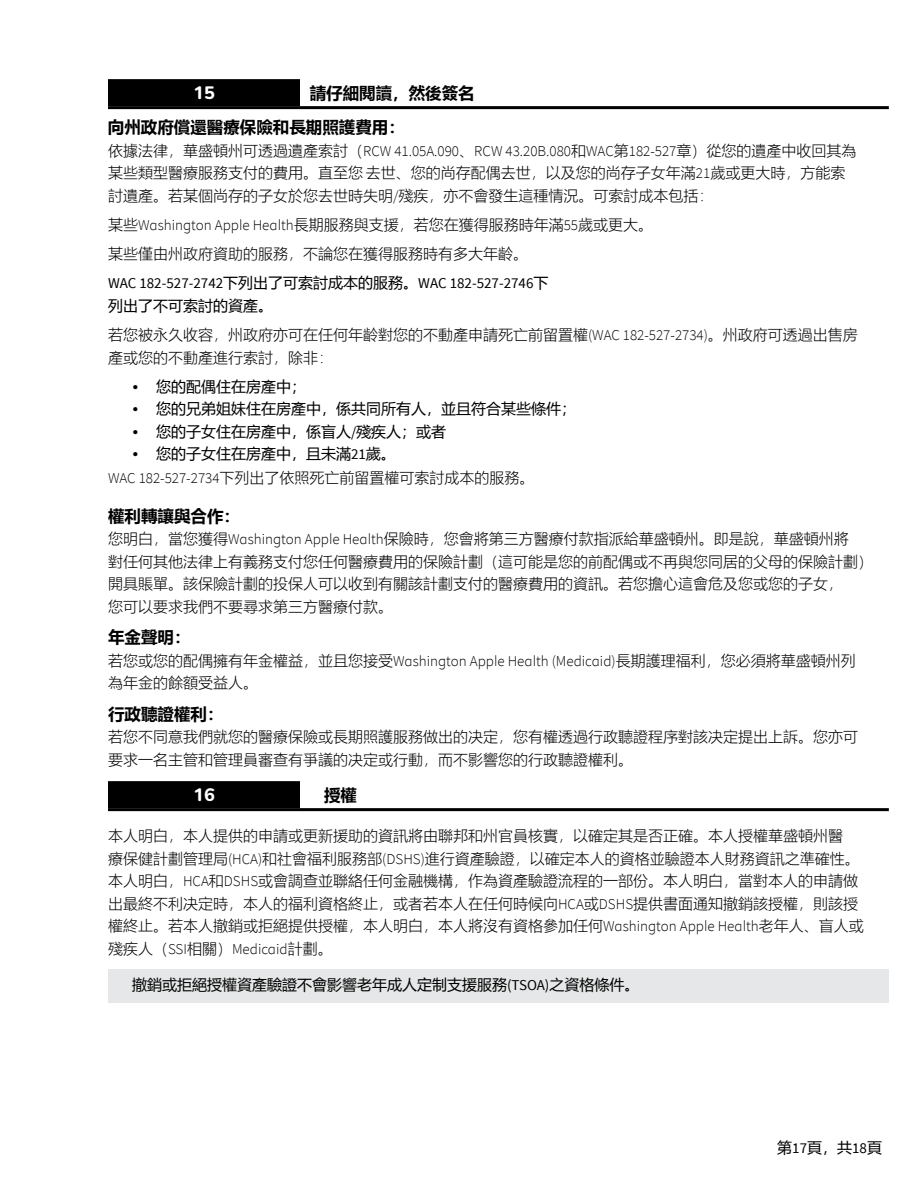
<style>
.page{position:relative;width:918px;height:1188px;background:#fff}
.page>*{position:absolute;margin:0;border:0;box-sizing:border-box;transform-origin:0 0}
.t1{font:800 18px "Nunito";color:#fff}
.t2{font:700 16.5px/34.5px "Microsoft Ya Hei";color:#000}
.t3{font:300 15px/22.5px "Microsoft Ya Hei";color:#000}
.t4{font:15px "Microsoft Ya Hei";color:#000}
.t5{font:300 15px "Source Sans Pro";color:#000}
.t6{font:15px "Source Sans Pro";color:#000}
.s1{font-family:"Microsoft Ya Hei"}
.s2{font-family:"Source Sans Pro"}
.s3{font-weight:400}
.s4{font-family:"Source Sans Pro";font-weight:400}
</style>
<div class="page">
<hr style="left:108px;top:106px;width:781px;height:3px;background:#000">
<div style="left:108px;top:79px;width:192px;height:27px;background:#000"></div>
<hr style="left:108px;top:808px;width:781px;height:3px;background:#000">
<div style="left:108px;top:781px;width:192px;height:27px;background:#000"></div>
<div style="left:108px;top:969px;width:781px;height:33px;background:#e6e7e8"></div>
<p class="t2" style="left:108px;top:75px;width:368px;text-indent:202px">請仔細閱讀，然後簽名向州政府償還醫療保險和長期照護費用：</p>
<p class="t5" style="left:108px;top:142px;width:750px"><span class="s1">依據法律，華盛頓州可透過遺產索討（</span>RCW 41.05A.090<span class="s1">、</span>RCW 43.20B.080<span class="s1">和</span>WAC<span class="s1">第</span>182-527<span class="s1">章）從您的遺產中收回其為</span></p>
<p class="t3" style="left:108px;top:161px;width:739px">某些類型醫療服務支付的費用。直至您去世、您的尚存配偶去世，以及您的尚存子女年滿<span class="s2">21</span>歲或更大時，方能索討遺產。若某個尚存的子女於您去世時失明<span class="s2">/</span>殘疾，亦不會發生這種情況。可索討成本包括：</p>
<p class="t3" style="left:108px;top:210px;width:547px;line-height:29.2px">某些<span class="s2">Washington Apple Health</span>長期服務與支援，若您在獲得服務時年滿<span class="s2">55</span>歲或更大。某些僅由州政府資助的服務，不論您在獲得服務時有多大年齡。</p>
<p class="t6" style="left:108px;top:274px;width:442px">WAC 182-527-2742<span class="s1">下列出了可索討成本的服務。</span>WAC 182-527-2746<span class="s1">下</span></p>
<p class="t3" style="left:108px;top:291px;width:751px;line-height:29.2px"><span class="s3">列出了不可索討的資產。<br></span>若您被永久收容，州政府亦可在任何年齡對您的不動產申請死亡前留置權<span class="s2">(WAC 182-527-2734)</span>。州政府可透過出售房</p>
<p class="t3" style="left:108px;top:346px;width:226px">產或您的不動產進行索討，除非：</p>
<p class="t4" style="left:132px;top:376px;width:175px">• 您的配偶住在房產中；</p>
<p class="t4" style="left:132px;top:399px;width:445px">• 您的兄弟姐妹住在房產中，係共同所有人，並且符合某些條件；</p>
<p class="t4" style="left:132px;top:421px;width:316px">• 您的子女住在房產中，係盲人<span class="s2">/</span>殘疾人；或者</p>
<p class="t3" style="left:108px;top:442px;width:428px;line-height:24px;text-indent:24px"><span class="s3">• 您的子女住在房產中，且未滿</span><span class="s4">21</span><span class="s3">歲。<br></span><span class="s2">WAC 182-527-2734</span>下列出了依照死亡前留置權可索討成本的服務。</p>
<p class="t2" style="left:108px;top:498px;width:133px">權利轉讓與合作：</p>
<p class="t3" style="left:108px;top:527px;width:766px">您明白，當您獲得<span class="s2">Washington Apple Health</span>保險時，您會將第三方醫療付款指派給華盛頓州。即是說，華盛頓州將<br>對任何其他法律上有義務支付您任何醫療費用的保險計劃（這可能是您的前配偶或不再與您同居的父母的保險計劃）開具賬單。該保險計劃的投保人可以收到有關該計劃支付的醫療費用的資訊。若您擔心這會危及您或您的子女，<br>您可以要求我們不要尋求第三方醫療付款。</p>
<p class="t2" style="left:108px;top:619px;width:84px">年金聲明：</p>
<p class="t3" style="left:108px;top:649px;width:749px">若您或您的配偶擁有年金權益，並且您接受<span class="s2">Washington Apple Health (Medicaid)</span>長期護理福利，您必須將華盛頓州列為年金的餘額受益人。</p>
<p class="t2" style="left:108px;top:696px;width:117px">行政聽證權利：</p>
<p class="t3" style="left:108px;top:725px;width:751px">若您不同意我們就您的醫療保險或長期照護服務做出的决定，您有權透過行政聽證程序對該决定提出上訴。您亦可要求一名主管和管理員審查有爭議的决定或行動，而不影響您的行政聽證權利。</p>
<p class="t1" style="left:193px;top:782px;width:23px">16</p>
<p class="t2" style="left:324px;top:777px;width:34px">授權</p>
<p class="t3" style="left:108px;top:824px;width:757px">本人明白，本人提供的申請或更新援助的資訊將由聯邦和州官員核實，以確定其是否正確。本人授權華盛頓州醫<br>療保健計劃管理局<span class="s2">(HCA)</span>和社會福利服務部<span class="s2">(DSHS)</span>進行資產驗證，以確定本人的資格並驗證本人財務資訊之準確性。本人明白，<span class="s2">HCA</span>和<span class="s2">DSHS</span>或會調查並聯絡任何金融機構，作為資產驗證流程的一部份。本人明白，當對本人的申請做出最終不利决定時，本人的福利資格終止，或者若本人在任何時候向<span class="s2">HCA</span>或<span class="s2">DSHS</span>提供書面通知撤銷該授權，則該授權終止。若本人撤銷或拒絕提供授權，本人明白，本人將沒有資格參加任何<span class="s2">Washington Apple Health</span>老年人、盲人或</p>
<p class="t5" style="left:108px;top:940px;width:226px"><span class="s1">殘疾人（</span>SSI<span class="s1">相關）</span>Medicaid<span class="s1">計劃。</span></p>
<p class="t4" style="left:132px;top:974px;width:509px">撤銷或拒絕授權資產驗證不會影響老年成人定制支援服務<span class="s2">(TSOA)</span>之資格條件。</p>
<p class="t1" style="left:193px;top:80px;width:23px">15</p>
<p class="t4" style="left:777px;top:1138px;width:106px">第<span class="s2">17</span>頁，共<span class="s2">18</span>頁</p>
</div>
